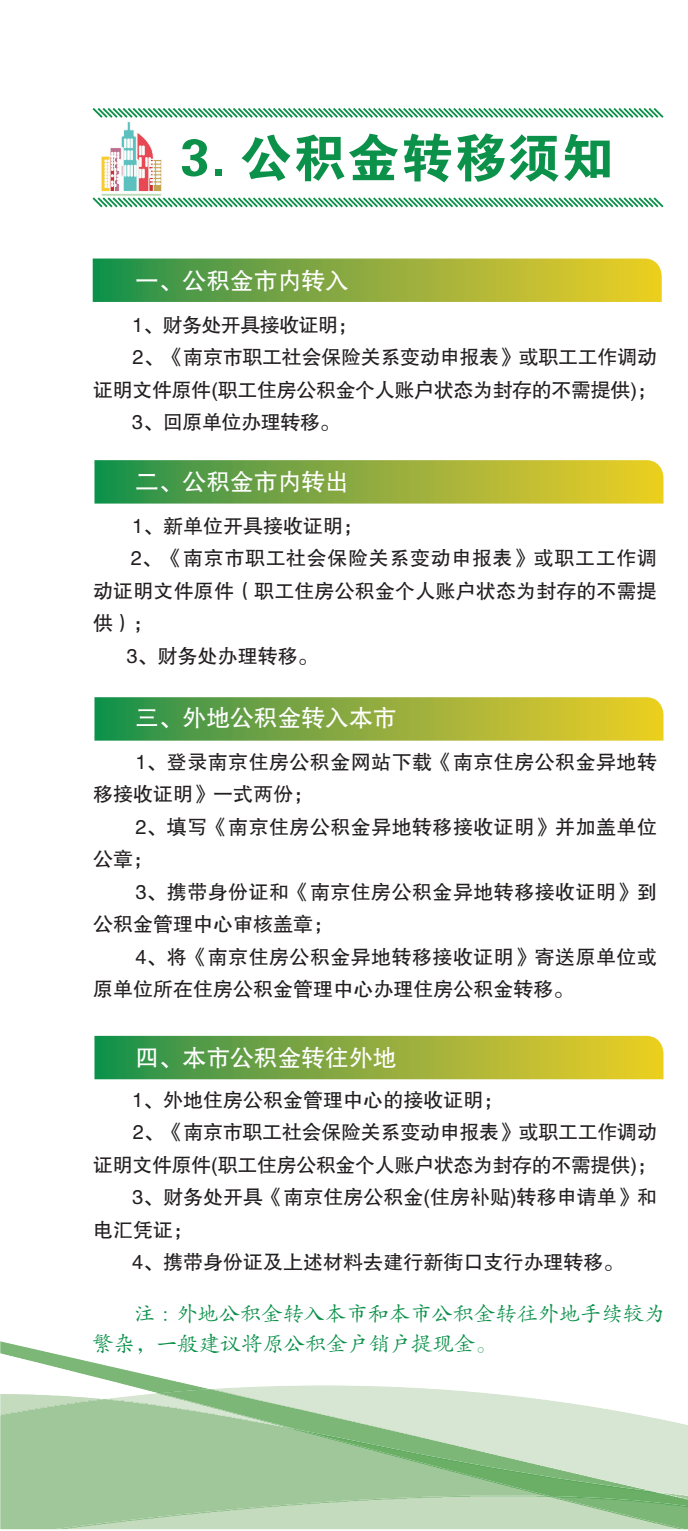
<style>
.page{position:relative;width:688px;height:1531px;background:#fff}
.page>*{position:absolute;margin:0;border:0;box-sizing:border-box;transform-origin:0 0}
.t1{font:52.5px "FZDHTJW GB1 0";letter-spacing:.02em;color:#0c914a}
.t2{font:23.75px "FZHTJW GB1 0";color:#fff}
.t3{font:21.25px/30px "FZKTJW GB1 0";color:#0c914a}
.t4{font:20px "FZHTJW GB1 0";color:#231f20}
.t5{font:20px "FZHTJW GB1 0";letter-spacing:.02em;color:#231f20}
.t6{font:20px "FZHTJW GB1 0";letter-spacing:-.02em;color:#231f20}
.t7{font:20px "FZHTJW GB1 0";letter-spacing:.03em;color:#231f20}
.t8{font:20px "FZHTJW GB1 0";letter-spacing:-.03em;color:#231f20}
.s1{font-family:"MS Gothic"}
</style>
<div class="page">
<svg style="left:93px;top:258px;width:568px;height:44px;background:#8eae3e"></svg>
<svg style="left:94px;top:460px;width:569px;height:43px;background:#8dae3d"></svg>
<svg style="left:94px;top:697px;width:569px;height:44px;background:#8eae3f"></svg>
<svg style="left:94px;top:1036px;width:569px;height:43px;background:#8dad3c"></svg>
<svg style="left:92px;top:108px;width:572px;height:100px"></svg>
<img style="left:0;top:1341px;width:105px;height:39px">
<img style="left:0;top:1394px;width:105px;height:135px">
<img style="left:105px;top:1365px;width:582px;height:164px">
<h1 class="t1" style="left:181px;top:129px;width:434px">3. 公积金转移须知</h1>
<p class="t2" style="left:135px;top:268px;width:215px">一、公积金市内转入</p>
<p class="t8" style="left:132px;top:314px;width:227px">1、财务处开具接收证明；</p>
<p class="t4" style="left:133px;top:346px;width:525px">2、《南京市职工社会保险关系变动申报表》或职工工作调动</p>
<p class="t6" style="left:93px;top:379px;width:565px">证明文件原件(职工住房公积金个人账户状态为封存的不需提供)；</p>
<p class="t6" style="left:132px;top:411px;width:209px">3、回原单位办理转移。</p>
<p class="t2" style="left:135px;top:469px;width:215px">二、公积金市内转出</p>
<p class="t4" style="left:132px;top:515px;width:233px">1、新单位开具接收证明；</p>
<p class="t7" style="left:131px;top:547px;width:527px">2、《南京市职工社会保险关系变动申报表》或职工工作调</p>
<p class="t4" style="left:93px;top:580px;width:565px">动证明文件原件（职工住房公积金个人账户状态为封存的不需提</p>
<p class="t4" style="left:93px;top:612px;width:61px">供）；</p>
<p class="t4" style="left:126px;top:645px;width:193px">3、财务处办理转移。</p>
<p class="t2" style="left:135px;top:704px;width:263px">三、外地公积金转入本市</p>
<p class="t5" style="left:135px;top:750px;width:523px">1、登录南京住房公积金网站下载《南京住房公积金异地转</p>
<p class="t4" style="left:93px;top:783px;width:221px">移接收证明》一式两份；</p>
<p class="t5" style="left:135px;top:815px;width:523px">2、填写《南京住房公积金异地转移接收证明》并加盖单位</p>
<p class="t4" style="left:93px;top:848px;width:61px">公章；</p>
<p class="t5" style="left:135px;top:880px;width:523px">3、携带身份证和《南京住房公积金异地转移接收证明》到</p>
<p class="t4" style="left:93px;top:913px;width:241px">公积金管理中心审核盖章；</p>
<p class="t5" style="left:135px;top:945px;width:523px">4、将《南京住房公积金异地转移接收证明》寄送原单位或</p>
<p class="t4" style="left:93px;top:978px;width:481px">原单位所在住房公积金管理中心办理住房公积金转移。</p>
<p class="t2" style="left:135px;top:1045px;width:263px">四、本市公积金转往外地</p>
<p class="t4" style="left:132px;top:1088px;width:373px">1、外地住房公积金管理中心的接收证明；</p>
<p class="t4" style="left:133px;top:1121px;width:525px">2、《南京市职工社会保险关系变动申报表》或职工工作调动</p>
<p class="t6" style="left:93px;top:1153px;width:565px">证明文件原件(职工住房公积金个人账户状态为封存的不需提供)；</p>
<p class="t4" style="left:132px;top:1186px;width:526px">3、财务处开具《南京住房公积金(住房补贴)转移申请单》和</p>
<p class="t4" style="left:93px;top:1218px;width:101px">电汇凭证；</p>
<p class="t4" style="left:132px;top:1251px;width:493px">4、携带身份证及上述材料去建行新街口支行办理转移。</p>
<p class="t3" style="left:92px;top:1299px;width:574px;text-indent:41px">注<span class="s1">：</span>外地公积金转入本市和本市公积金转往外地手续较为繁杂，一般建议将原公积金户销户提现金。</p>
</div>
